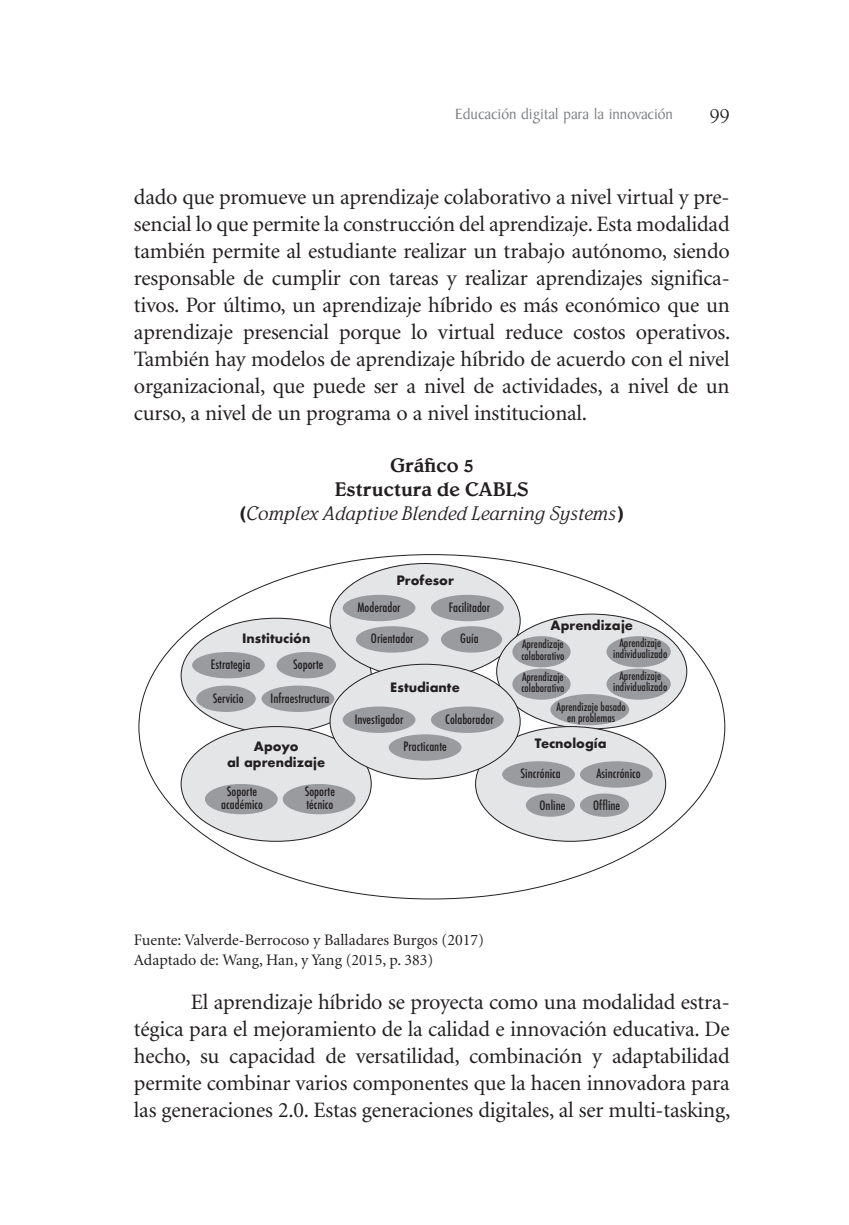
<style>
.page{position:relative;width:849px;height:1225px;background:#fff}
.page>*{position:absolute;margin:0;border:0;box-sizing:border-box;transform-origin:0 0}
.t1{font:22px/27px "Minion";letter-spacing:-.01em;color:#231f20;text-align:justify}
.t2{font:italic 300 20px/24px "Belwe Std";color:#231f20;text-align:center}
.t3{font:20px "Goudy Std";color:#231f20}
.t4{font:16px/20px "Minion";color:#231f20}
.t5{font:16px "Baker Signet";color:#808285}
.t6{font:500 condensed 12.6px/12.6px "Futura";color:#231f20;text-align:center}
.t7{font:700 12.6px/15.4px "Futura";color:#231f20;text-align:center}
.t8{font:500 condensed 11.2px/11.2px "Futura";color:#231f20;text-align:center}
.s1{font-weight:500;font-style:normal}
</style>
<div class="page">
<div style="left:181px;top:618px;width:190px;height:115px;background:#e4e5e7;border-radius:50%"></div>
<div style="left:192px;top:652px;width:73px;height:26px;background:#999b9e;border-radius:50%"></div>
<div style="left:261px;top:685px;width:73px;height:27px;background:#999b9e;border-radius:50%"></div>
<div style="left:276px;top:652px;width:60px;height:26px;background:#999b9e;border-radius:50%"></div>
<div style="left:196px;top:685px;width:60px;height:27px;background:#999b9e;border-radius:50%"></div>
<div style="left:181px;top:726px;width:190px;height:115px;background:#e4e5e7;border-radius:50%"></div>
<div style="left:205px;top:784px;width:73px;height:30px;background:#999b9e;border-radius:50%"></div>
<div style="left:282px;top:784px;width:73px;height:30px;background:#999b9e;border-radius:50%"></div>
<div style="left:330px;top:563px;width:190px;height:115px;background:#e4e5e7;border-radius:50%"></div>
<div style="left:356px;top:626px;width:72px;height:26px;background:#999b9e;border-radius:50%"></div>
<div style="left:342px;top:595px;width:73px;height:26px;background:#999b9e;border-radius:50%"></div>
<div style="left:431px;top:595px;width:72px;height:26px;background:#999b9e;border-radius:50%"></div>
<div style="left:441px;top:626px;width:61px;height:26px;background:#999b9e;border-radius:50%"></div>
<div style="left:496px;top:614px;width:190px;height:115px;background:#e4e5e7;border-radius:50%"></div>
<div style="left:512px;top:636px;width:58px;height:31px;background:#999b9e;border-radius:50%"></div>
<div style="left:606px;top:636px;width:64px;height:31px;background:#999b9e;border-radius:50%"></div>
<div style="left:512px;top:668px;width:58px;height:31px;background:#999b9e;border-radius:50%"></div>
<div style="left:606px;top:668px;width:64px;height:31px;background:#999b9e;border-radius:50%"></div>
<div style="left:550px;top:694px;width:79px;height:31px;background:#999b9e;border-radius:50%"></div>
<div style="left:475px;top:726px;width:190px;height:115px;background:#e4e5e7;border-radius:50%"></div>
<div style="left:330px;top:664px;width:190px;height:115px;background:#e4e5e7;border-radius:50%"></div>
<div style="left:342px;top:706px;width:73px;height:27px;background:#999b9e;border-radius:50%"></div>
<div style="left:431px;top:706px;width:72px;height:27px;background:#999b9e;border-radius:50%"></div>
<div style="left:388px;top:734px;width:73px;height:26px;background:#999b9e;border-radius:50%"></div>
<div style="left:502px;top:761px;width:72px;height:26px;background:#999b9e;border-radius:50%"></div>
<div style="left:525px;top:793px;width:49px;height:23px;background:#999b9e;border-radius:50%"></div>
<div style="left:579px;top:793px;width:50px;height:23px;background:#999b9e;border-radius:50%"></div>
<div style="left:579px;top:761px;width:73px;height:26px;background:#999b9e;border-radius:50%"></div>
<p class="t5" style="left:455px;top:106px;width:219px">Educación digital para la innovación</p>
<p class="t3" style="left:709px;top:104px;width:21px">99</p>
<p class="t1" style="left:134px;top:184px;width:597px">dado que promueve un aprendizaje colaborativo a nivel virtual y pre&shy;sencial lo que permite la construcción del aprendizaje. Esta modalidad también permite al estudiante realizar un trabajo autónomo, siendo responsable de cumplir con tareas y realizar aprendizajes significa&shy;tivos. Por último, un aprendizaje híbrido es más económico que un aprendizaje presencial porque lo virtual reduce costos operativos.<br>También hay modelos de aprendizaje híbrido de acuerdo con el nivel organizacional, que puede ser a nivel de actividades, a nivel de un curso, a nivel de un programa o a nivel institucional.</p>
<p class="t2" style="left:239px;top:453px;width:387px"><span class="s1">Gráfico 5<br>Estructura de CABLS<br>(</span>Complex Adaptive Blended Learning Systems<span class="s1">)</span></p>
<p class="t7" style="left:396px;top:572px;width:59px">Profesor</p>
<p class="t7" style="left:242px;top:630px;width:70px">Institución</p>
<p class="t6" style="left:211px;top:658px;width:41px">Estrategia</p>
<p class="t6" style="left:213px;top:691px;width:32px">Servicio</p>
<p class="t6" style="left:293px;top:658px;width:32px">Soporte</p>
<p class="t6" style="left:270px;top:691px;width:60px">Infraestructura</p>
<p class="t7" style="left:227px;top:739px;width:99px">Apoyo<br>al aprendizaje</p>
<p class="t6" style="left:221px;top:785px;width:43px">Soporte académico</p>
<p class="t6" style="left:304px;top:785px;width:32px;text-align:left">Soporte técnico</p>
<p class="t6" style="left:357px;top:601px;width:45px">Moderador</p>
<p class="t6" style="left:448px;top:601px;width:43px">Facilitador</p>
<p class="t6" style="left:371px;top:632px;width:44px">Orientador</p>
<p class="t6" style="left:460px;top:632px;width:20px">Guía</p>
<p class="t7" style="left:390px;top:679px;width:71px">Estudiante</p>
<p class="t6" style="left:354px;top:713px;width:50px">Investigador</p>
<p class="t6" style="left:445px;top:713px;width:50px">Colaborador</p>
<p class="t7" style="left:550px;top:618px;width:84px">Aprendizaje</p>
<p class="t8" style="left:521px;top:639px;width:45px;text-align:left">Aprendizaje colaborativo</p>
<p class="t8" style="left:613px;top:637px;width:56px">Aprendizaje individualizado</p>
<p class="t8" style="left:521px;top:671px;width:45px;text-align:left">Aprendizaje colaborativo</p>
<p class="t8" style="left:556px;top:701px;width:71px">Aprendizaje basado en problemas</p>
<p class="t8" style="left:613px;top:670px;width:56px">Aprendizaje individualizado</p>
<p class="t6" style="left:403px;top:740px;width:45px">Practicante</p>
<p class="t7" style="left:534px;top:735px;width:73px">Tecnología</p>
<p class="t6" style="left:520px;top:767px;width:42px">Sincrónica</p>
<p class="t6" style="left:539px;top:799px;width:27px">Online</p>
<p class="t6" style="left:593px;top:799px;width:29px">Offline</p>
<p class="t6" style="left:596px;top:767px;width:46px">Asincrónico</p>
<p class="t4" style="left:134px;top:930px;width:351px">Fuente: Valverde-Berrocoso y Balladares Burgos (2017)<br>Adaptado de: Wang, Han, y Yang (2015, p. 383)</p>
<p class="t1" style="left:134px;top:989px;width:597px;text-indent:57px">El aprendizaje híbrido se proyecta como una modalidad estra&shy;tégica para el mejoramiento de la calidad e innovación educativa. De hecho, su capacidad de versatilidad, combinación y adaptabilidad permite combinar varios componentes que la hacen innovadora para las generaciones 2.0. Estas generaciones digitales, al ser multi-tasking,</p>
</div>
